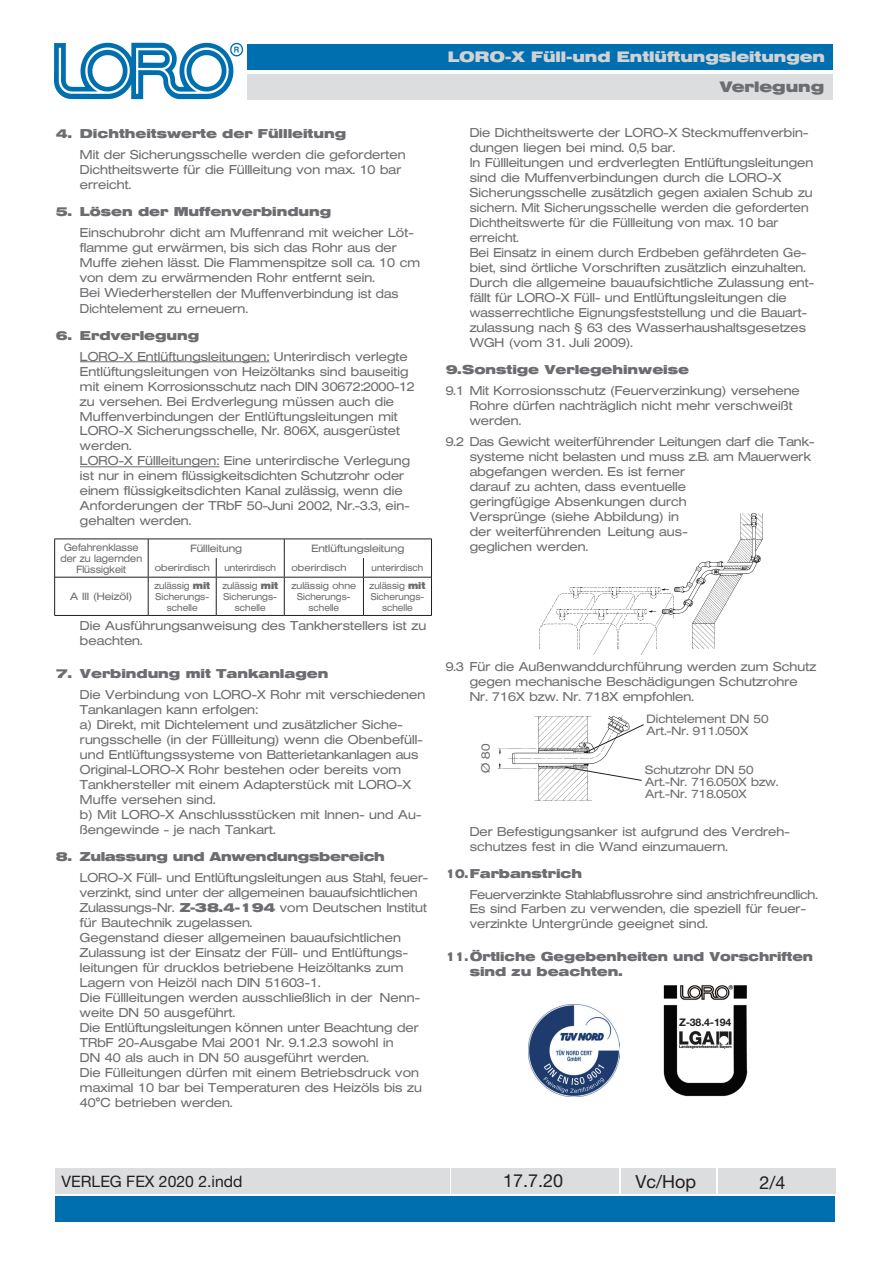
<style>
.page{position:relative;width:893px;height:1263px;background:#fff}
.page>*{position:absolute;margin:0;border:0;box-sizing:border-box;transform-origin:0 0}
.t1{font:18px "Helvetica Neue LT Std";color:#231f20}
.t2{font:15.75px "Helvetica Neue LT Std";color:#231f20}
.t3{font:700 15px "Helvetica Extended BQ";color:#d1d2d4}
.t4{font:700 15px "Helvetica Extended BQ";color:#6c6d70}
.t5{font:300 12.75px/15px "Helvetica Extended BQ";color:#6c6d70}
.t6{font:700 12.75px "Helvetica Extended BQ";color:#6c6d70}
.t7{font:700 12.75px/15px "Helvetica Extended BQ";color:#6c6d70;scale:.8 1}
.t8{font:700 12.75px "Helvetica Extended BQ";letter-spacing:-.02em;color:#6c6d70}
.t9{font:300 12px/12px "Helvetica Extended BQ";color:#6c6d70}
.t10{font:300 10.5px "Helvetica Extended BQ";color:#6c6d70}
.t11{font:300 10.5px/11.2px "Helvetica Extended BQ";color:#6c6d70;text-align:center;scale:.9 1}
.t12{font:700 10.5px "Helvetica Neue LT Std";color:#231f20}
.t13{font:300 9.75px/11.2px "Helvetica Extended BQ";color:#6c6d70;text-align:center;scale:.9 1}
.t14{font:300 9.75px/11.2px "Helvetica Extended BQ";color:#6c6d70;text-align:center;scale:.96 1}
.t15{font:300 9.75px "Helvetica Extended BQ";color:#6c6d70}
.s1{font-weight:700}
</style>
<div class="page">
<div style="left:247px;top:44px;width:586px;height:26px;background:#006faf"></div>
<div style="left:247px;top:74px;width:586px;height:25px;background:#dcdddf"></div>
<img style="left:54px;top:42px;width:189px;height:58px">
<div style="left:55px;top:1196px;width:780px;height:26px;background:#006faf"></div>
<div style="left:55px;top:1168px;width:394px;height:25px;background:#dcdddf"></div>
<div style="left:451px;top:1168px;width:168px;height:25px;background:#dcdddf"></div>
<div style="left:621px;top:1168px;width:94px;height:25px;background:#dcdddf"></div>
<div style="left:718px;top:1168px;width:117px;height:25px;background:#dcdddf"></div>
<hr style="left:80px;top:361px;width:189px;height:1px;background:#6c6d70">
<hr style="left:80px;top:466px;width:139px;height:1px;background:#6c6d70">
<img style="left:663px;top:985px;width:85px;height:112px">
<img style="left:539px;top:513px;width:224px;height:142px">
<img style="left:528px;top:1004px;width:92px;height:92px">
<img style="left:498px;top:715px;width:131px;height:86px">
<svg style="left:585px;top:724px;width:59px;height:29px"></svg>
<svg style="left:564px;top:767px;width:78px;height:14px"></svg>
<hr style="left:54px;top:539px;width:94px;height:1px;background:#231f20">
<hr style="left:148px;top:539px;width:68px;height:1px;background:#231f20">
<hr style="left:216px;top:539px;width:68px;height:1px;background:#231f20">
<hr style="left:284px;top:539px;width:79px;height:1px;background:#231f20">
<hr style="left:363px;top:539px;width:69px;height:1px;background:#231f20">
<svg style="left:54px;top:539px;width:1px;height:38px"></svg>
<svg style="left:216px;top:558px;width:1px;height:19px"></svg>
<svg style="left:284px;top:539px;width:1px;height:38px"></svg>
<svg style="left:363px;top:558px;width:1px;height:19px"></svg>
<svg style="left:431px;top:539px;width:1px;height:38px"></svg>
<hr style="left:54px;top:577px;width:1px;height:38px;background:#231f20">
<hr style="left:216px;top:577px;width:1px;height:38px;background:#231f20">
<hr style="left:284px;top:577px;width:1px;height:38px;background:#231f20">
<hr style="left:363px;top:577px;width:1px;height:38px;background:#231f20">
<hr style="left:431px;top:577px;width:1px;height:38px;background:#231f20">
<hr style="left:54px;top:615px;width:94px;height:1px;background:#231f20">
<hr style="left:148px;top:615px;width:68px;height:1px;background:#231f20">
<hr style="left:216px;top:615px;width:68px;height:1px;background:#231f20">
<hr style="left:284px;top:615px;width:79px;height:1px;background:#231f20">
<hr style="left:363px;top:615px;width:69px;height:1px;background:#231f20">
<hr style="left:55px;top:577px;width:93px;height:1px;background:#231f20">
<hr style="left:148px;top:577px;width:68px;height:1px;background:#231f20">
<hr style="left:216px;top:577px;width:68px;height:1px;background:#231f20">
<hr style="left:284px;top:577px;width:79px;height:1px;background:#231f20">
<hr style="left:363px;top:577px;width:68px;height:1px;background:#231f20">
<svg style="left:148px;top:539px;width:1px;height:38px"></svg>
<hr style="left:148px;top:577px;width:1px;height:38px;background:#231f20">
<p class="t6" style="left:56px;top:127px;width:292px">4. Dichtheitswerte der Füllleitung</p>
<p class="t5" style="left:80px;top:148px;width:327px">Mit der Sicherungsschelle werden die geforderten<br>Dichtheitswerte für die Füllleitung von max. 10 bar erreicht.</p>
<p class="t6" style="left:56px;top:205px;width:277px">5. Lösen der Muffenverbindung</p>
<p class="t5" style="left:80px;top:226px;width:342px">Einschubrohr dicht am Muffenrand mit weicher Löt&shy;flamme gut erwärmen, bis sich das Rohr aus der Muffe ziehen lässt. Die Flammenspitze soll ca. 10 cm von dem zu erwärmenden Rohr entfernt sein.<br>Bei Wiederherstellen der Muffenverbindung ist das Dichtelement zu erneuern.</p>
<p class="t6" style="left:56px;top:328px;width:145px">6. Erdverlegung</p>
<p class="t5" style="left:80px;top:349px;width:336px">LORO-X Entlüftungsleitungen: Unterirdisch verlegte Entlüftungsleitungen von Heizöltanks sind bauseitig mit einem Korrosionsschutz nach DIN 30672:2000-12 zu versehen. Bei Erdverlegung müssen auch die Muffenverbindungen der Entlüftungsleitungen mit LORO-X Sicherungsschelle, Nr. 806X, ausgerüstet werden.<br>LORO-X Füllleitungen: Eine unterirdische Verlegung ist nur in einem flüssigkeitsdichten Schutzrohr oder einem flüssigkeitsdichten Kanal zulässig, wenn die Anforderungen der TRbF 50-Juni 2002, Nr.-3.3, ein&shy;gehalten werden.</p>
<p class="t11" style="left:60px;top:541px;width:93px">Gefahrenklasse der zu lagernden<br>Flüssigkeit</p>
<p class="t10" style="left:190px;top:543px;width:53px">Füllleitung</p>
<p class="t10" style="left:311px;top:543px;width:94px">Entlüftungsleitung</p>
<p class="t15" style="left:155px;top:562px;width:57px">oberirdisch</p>
<p class="t13" style="left:224px;top:562px;width:59px">unterirdisch</p>
<p class="t15" style="left:291px;top:562px;width:57px">oberirdisch</p>
<p class="t13" style="left:372px;top:562px;width:59px">unterirdisch</p>
<p class="t10" style="left:70px;top:591px;width:64px">A III (Heizöl)</p>
<p class="t13" style="left:154px;top:580px;width:63px">zulässig <span class="s1">mit<br></span>Sicherungs&shy;schelle</p>
<p class="t13" style="left:222px;top:580px;width:63px">zulässig <span class="s1">mit<br></span>Sicherungs&shy;schelle</p>
<p class="t14" style="left:291px;top:580px;width:69px">zulässig ohne<br>Sicherungs&shy;schelle</p>
<p class="t13" style="left:370px;top:580px;width:63px">zulässig <span class="s1">mit<br></span>Sicherungs&shy;schelle</p>
<p class="t5" style="left:80px;top:619px;width:348px">Die Ausführungsanweisung des Tankherstellers ist zu beachten.</p>
<p class="t6" style="left:56px;top:667px;width:274px">7. Verbindung mit Tankanlagen</p>
<p class="t5" style="left:80px;top:688px;width:347px">Die Verbindung von LORO-X Rohr mit verschiedenen Tankanlagen kann erfolgen:<br>a) Direkt, mit Dichtelement und zusätzlicher Siche&shy;rungsschelle (in der Füllleitung) wenn die Obenbefüll&shy;und Entlüftungssysteme von Batterietankanlagen aus Original-LORO-X Rohr bestehen oder bereits vom Tankhersteller mit einem Adapterstück mit LORO-X Muffe versehen sind.<br>b) Mit LORO-X Anschlussstücken mit Innen- und Au&shy;ßengewinde - je nach Tankart.</p>
<p class="t8" style="left:56px;top:849px;width:330px">8. Zulassung und Anwendungsbereich</p>
<p class="t5" style="left:80px;top:871px;width:350px">LORO-X Füll- und Entlüftungsleitungen aus Stahl, feuer&shy;verzinkt, sind unter der allgemeinen bauaufsichtlichen Zulassungs-Nr. <span class="s1">Z-38.4-194</span> vom Deutschen Institut für Bautechnik zugelassen.<br>Gegenstand dieser allgemeinen bauaufsichtlichen Zulassung ist der Einsatz der Füll- und Entlüftungs&shy;leitungen für drucklos betriebene Heizöltanks zum Lagern von Heizöl nach DIN 51603-1.<br>Die Füllleitungen werden ausschließlich in der Nenn&shy;weite DN 50 ausgeführt.<br>Die Entlüftungsleitungen können unter Beachtung der TRbF 20-Ausgabe Mai 2001 Nr. 9.1.2.3 sowohl in<br>DN 40 als auch in DN 50 ausgeführt werden.<br>Die Fülleitungen dürfen mit einem Betriebsdruck von maximal 10 bar bei Temperaturen des Heizöls bis zu 40°C betrieben werden.</p>
<p class="t3" style="left:448px;top:48px;width:379px">LORO-X Füll-und Entlüftungsleitungen</p>
<p class="t4" style="left:719px;top:78px;width:106px">Verlegung</p>
<p class="t5" style="left:470px;top:125px;width:346px">Die Dichtheitswerte der LORO-X Steckmuffenverbin&shy;dungen liegen bei mind. 0,5 bar.<br>In Füllleitungen und erdverlegten Entlüftungsleitungen sind die Muffenverbindungen durch die LORO-X Sicherungsschelle zusätzlich gegen axialen Schub zu sichern. Mit Sicherungsschelle werden die geforderten Dichtheitswerte für die Füllleitung von max. 10 bar erreicht.<br>Bei Einsatz in einem durch Erdbeben gefährdeten Ge&shy;biet, sind örtliche Vorschriften zusätzlich einzuhalten.<br>Durch die allgemeine bauaufsichtliche Zulassung ent&shy;fällt für LORO-X Füll- und Entlüftungsleitungen die wasserrechtliche Eignungsfeststellung und die Bauart&shy;zulassung nach § 63 des Wasserhaushaltsgesetzes WGH (vom 31. Juli 2009).</p>
<p class="t6" style="left:446px;top:362px;width:245px">9.Sonstige Verlegehinweise</p>
<p class="t5" style="left:470px;top:383px;width:332px;text-indent:-24px">9.1 Mit Korrosionsschutz (Feuerverzinkung) versehene<br>Rohre dürfen nachträglich nicht mehr verschweißt werden.</p>
<p class="t5" style="left:470px;top:434px;width:346px;text-indent:-24px">9.2 Das Gewicht weiterführender Leitungen darf die Tank&shy;systeme nicht belasten und muss z.B. am Mauerwerk abgefangen werden. Es ist ferner<br>darauf zu achten, dass eventuelle<br>geringfügige Absenkungen durch<br>Versprünge (siehe Abbildung) in<br>der weiterführenden Leitung aus-<br>geglichen werden.</p>
<p class="t5" style="left:470px;top:659px;width:348px;text-indent:-24px">9.3 Für die Außenwanddurchführung werden zum Schutz gegen mechanische Beschädigungen Schutzrohre<br>Nr. 716X bzw. Nr. 718X empfohlen.</p>
<p class="t9" style="left:480px;top:773px;width:31px;rotate:-90deg">Ø 80</p>
<p class="t9" style="left:647px;top:713px;width:124px">Dichtelement DN 50<br>Art.-Nr. 911.050X</p>
<p class="t9" style="left:645px;top:764px;width:135px">Schutzrohr DN 50<br>Art.-Nr. 716.050X bzw.<br>Art.-Nr. 718.050X</p>
<p class="t5" style="left:470px;top:824px;width:322px">Der Befestigungsanker ist aufgrund des Verdreh&shy;schutzes fest in die Wand einzumauern.</p>
<p class="t7" style="left:446px;top:866px;width:172px">10.Farbanstrich</p>
<p class="t5" style="left:470px;top:888px;width:350px;line-height:14.2px">Feuerverzinkte Stahlabflussrohre sind anstrichfreundlich.<br>Es sind Farben zu verwenden, die speziell für feuer&shy;verzinkte Untergründe geeignet sind.</p>
<p class="t7" style="left:470px;top:949px;width:431px;text-indent:-24px">11.Örtliche Gegebenheiten und Vorschriften sind zu beachten.</p>
<p class="t12" style="left:679px;top:1016px;width:54px">Z-38.4-194</p>
<p class="t2" style="left:62px;top:1172px;width:182px">VERLEG FEX 2020 2.indd</p>
<h1 class="t1" style="left:503px;top:1170px;width:62px">17.7.20</h1>
<h1 class="t1" style="left:635px;top:1170px;width:62px">Vc/Hop</h1>
<h1 class="t1" style="left:760px;top:1172px;width:28px">2/4</h1>
</div>
